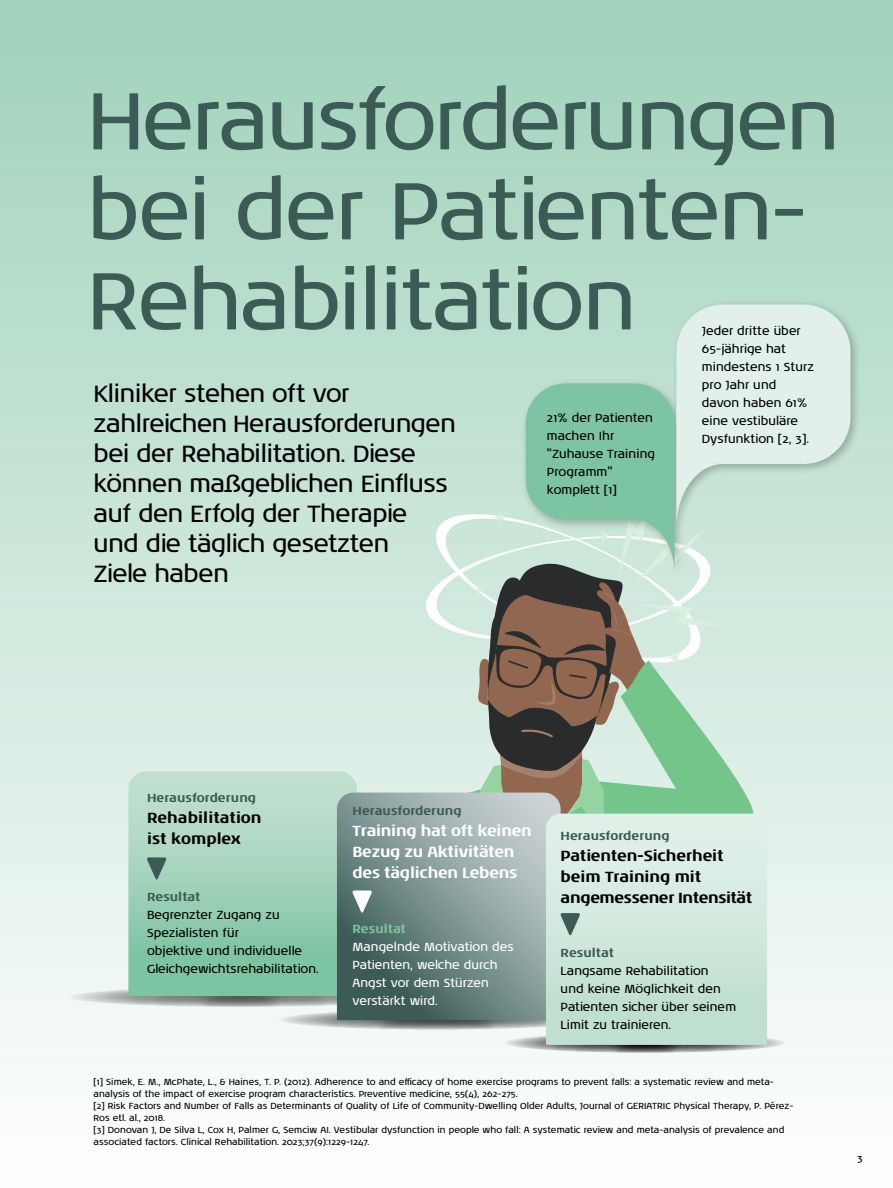
<style>
.page{position:relative;width:893px;height:1188px;background:#fff}
.page>*{position:absolute;margin:0;border:0;box-sizing:border-box;transform-origin:0 0}
.t1{font:82.5px/90px "Noa LT Pro";letter-spacing:-.02em;color:#3c5b56}
.t2{font:24px/30px "Noa LT Pro";letter-spacing:-.02em;color:#000}
.t3{font:700 15px/21px "Noa LT Pro";letter-spacing:-.01em;color:#000}
.t4{font:700 15px/21px "Noa LT Pro";letter-spacing:-.02em;color:#fff}
.t5{font:12px/18px "Noa LT Pro";color:#000}
.t6{font:12px/18px "Noa LT Pro";color:#fff}
.t7{font:700 12px "Noa LT Pro";color:#3c5b56}
.t8{font:700 12px "Noa LT Pro";color:#7dc4a3}
.t9{font:10.5px "Noa LT Pro";color:#000}
.t10{font:9px/12px "Noa LT Pro";color:#000}
</style>
<div class="page">
<div style="left:0;top:0;width:893px;height:1188px;background:linear-gradient(to bottom,#a0d2ba,#fff)"></div>
<div style="left:520px;top:299px;width:342px;height:281px;background:#000;opacity:.25"></div>
<div style="left:676px;top:305px;width:174px;height:159px;background:#e1f0ea;border-radius:47px"></div>
<svg style="left:420px;top:362px;width:333px;height:452px"></svg>
<svg style="left:68px;top:987px;width:344px;height:20px"></svg>
<svg style="left:128px;top:771px;width:229px;height:225px"></svg>
<svg style="left:278px;top:1010px;width:317px;height:20px"></svg>
<svg style="left:337px;top:793px;width:224px;height:227px"></svg>
<svg style="left:352px;top:891px;width:20px;height:22px"></svg>
<svg style="left:147px;top:857px;width:20px;height:23px"></svg>
<svg style="left:504px;top:1033px;width:282px;height:20px"></svg>
<svg style="left:546px;top:814px;width:221px;height:231px"></svg>
<svg style="left:560px;top:913px;width:20px;height:23px"></svg>
<h1 class="t1" style="left:87px;top:73px;width:754px">Herausforderungen bei der Patienten-<br>Rehabilitation</h1>
<h3 class="t5" style="left:702px;top:321px;width:114px">Jeder dritte über<br>65-jährige hat mindestens 1 Sturz pro Jahr und davon haben 61% eine vestibuläre<br>Dysfunktion [2, 3].</h3>
<h2 class="t2" style="left:94px;top:378px;width:364px">Kliniker stehen oft vor zahlreichen Herausforderungen bei der Rehabilitation. Diese können maßgeblichen Einfluss auf den Erfolg der Therapie und die täglich gesetzten<br>Ziele haben</h2>
<h3 class="t5" style="left:547px;top:408px;width:110px">21% der Patienten machen Ihr "Zuhause Training<br>Programm" komplett [1]</h3>
<h3 class="t7" style="left:147px;top:789px;width:111px">Herausforderung</h3>
<h3 class="t3" style="left:147px;top:806px;width:116px">Rehabilitation ist komplex</h3>
<h3 class="t7" style="left:147px;top:888px;width:55px">Resultat</h3>
<h3 class="t5" style="left:147px;top:906px;width:173px">Begrenzter Zugang zu<br>Spezialisten für<br>objektive und individuelle<br>Gleichgewichtsrehabilitation.</h3>
<h3 class="t7" style="left:352px;top:801px;width:111px">Herausforderung</h3>
<h3 class="t4" style="left:352px;top:819px;width:181px">Training hat oft keinen<br>Bezug zu Aktivitäten des täglichen Lebens</h3>
<h3 class="t8" style="left:352px;top:920px;width:55px">Resultat</h3>
<h3 class="t6" style="left:352px;top:938px;width:163px">Mangelnde Motivation des<br>Patienten, welche durch<br>Angst vor dem Stürzen verstärkt wird.</h3>
<h3 class="t7" style="left:561px;top:826px;width:111px">Herausforderung</h3>
<h3 class="t3" style="left:561px;top:844px;width:193px">Patienten-Sicherheit beim Training mit angemessener Intensität</h3>
<h3 class="t7" style="left:561px;top:943px;width:55px">Resultat</h3>
<h3 class="t5" style="left:561px;top:961px;width:177px">Langsame Rehabilitation<br>und keine Möglichkeit den<br>Patienten sicher über seinem<br>Limit zu trainieren.</h3>
<p class="t10" style="left:94px;top:1076px;width:701px">[1] Simek, E. M., McPhate, L., &amp; Haines, T. P. (2012). Adherence to and efficacy of home exercise programs to prevent falls: a systematic review and meta&shy;analysis of the impact of exercise program characteristics. Preventive medicine, 55(4), 262-275.<br>[2] Risk Factors and Number of Falls as Determinants of Quality of Life of Community-Dwelling Older Adults, Journal of GERIATRIC Physical Therapy, P. Pérez-Ros etl. al., 2018.<br>[3] Donovan J, De Silva L, Cox H, Palmer G, Semciw AI. Vestibular dysfunction in people who fall: A systematic review and meta-analysis of prevalence and associated factors. Clinical Rehabilitation. 2023;37(9):1229-1247.</p>
<p class="t9" style="left:857px;top:1151px;width:7px">3</p>
</div>
